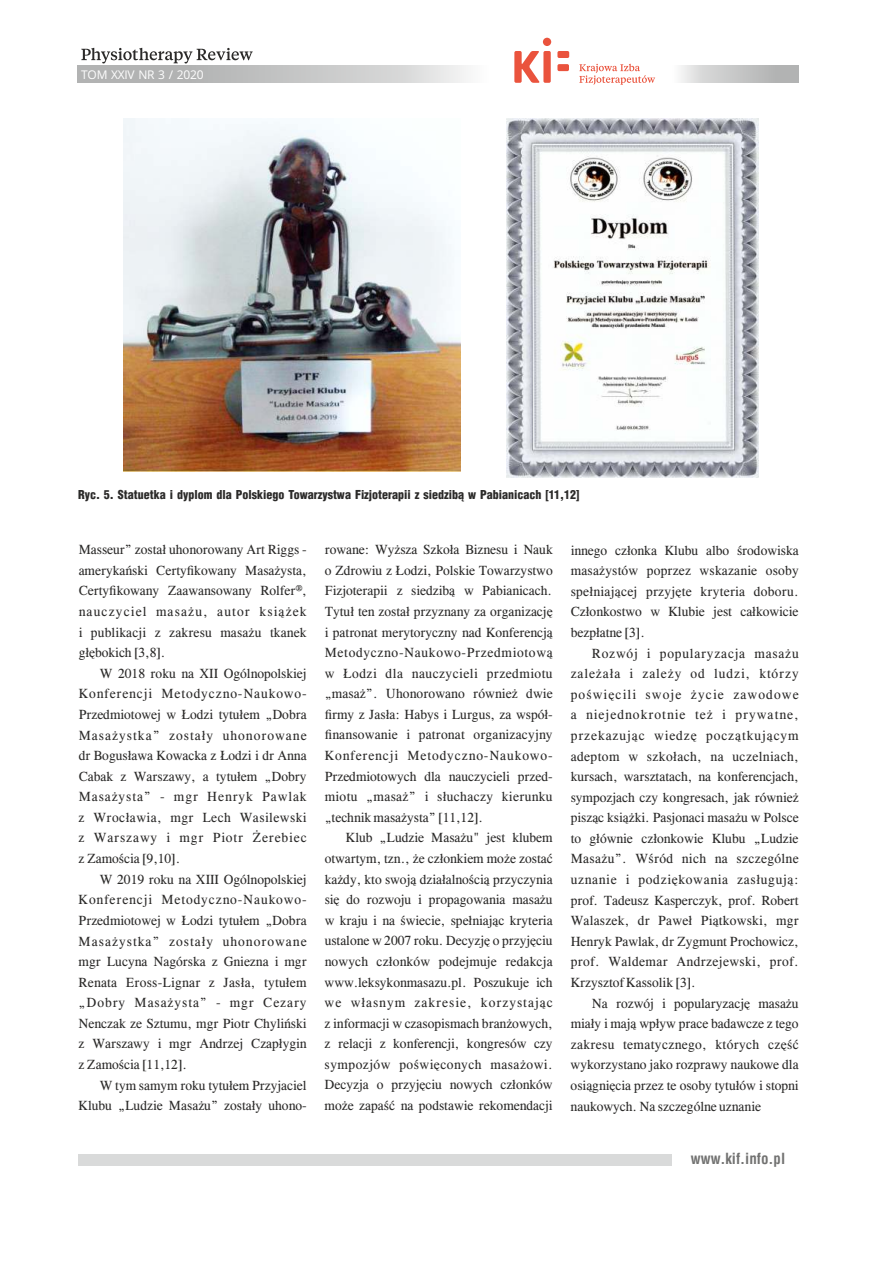
<style>
.page{position:relative;width:893px;height:1263px;background:#fff}
.page>*{position:absolute;margin:0;border:0;box-sizing:border-box;transform-origin:0 0}
.t1{font:700 15px "Switzerland Condensed";color:#727271}
.t2{font:13.5px/20.5px "CG Times";color:#2b2a29;text-align:justify}
.t3{font:900 12px "Switzerland Cond";color:#2b2a29}
.t4{font:12px "Open Sans";letter-spacing:-.02em;color:#fefefe}
</style>
<div class="page">
<div style="left:78px;top:1154px;width:594px;height:12px;background:#d9dada"></div>
<svg style="left:514px;top:51px;width:26px;height:32px"></svg>
<div style="left:543px;top:51px;width:8px;height:32px;background:#ea533d;border-radius:2px"></div>
<div style="left:557px;top:51px;width:12px;height:7px;background:#ea533d;border-radius:2px"></div>
<div style="left:557px;top:64px;width:12px;height:7px;background:#ea533d;border-radius:2px"></div>
<svg style="left:579px;top:64px;width:76px;height:21px"></svg>
<div style="left:543px;top:38px;width:8px;height:8px;background:#ea533d;border-radius:50%"></div>
<svg style="left:81px;top:48px;width:172px;height:15px"></svg>
<img style="left:123px;top:118px;width:337px;height:354px">
<img style="left:506px;top:118px;width:252px;height:359px">
<p class="t4" style="left:81px;top:69px;width:124px">TOM XXIV NR 3 / 2020</p>
<p class="t3" style="left:78px;top:490px;width:503px">Ryc. 5. Statuetka i dyplom dla Polskiego Towarzystwa Fizjoterapii z siedzibą w Pabianicach [11,12]</p>
<p class="t2" style="left:79px;top:541px;width:230px">Masseur” został uhonorowany Art Riggs - amerykański Certyfikowany Masażysta, Certyfikowany Zaawansowany Rolfer®, nauczyciel masażu, autor książek i publikacji z zakresu masażu tkanek głębokich [3,8].</p>
<p class="t2" style="left:79px;top:664px;width:230px;text-indent:21px">W 2018 roku na XII Ogólnopolskiej Konferencji Metodyczno-Naukowo-Przedmiotowej w Łodzi tytułem „Dobra Masażystka” zostały uhonorowane dr Bogusława Kowacka z Łodzi i dr Anna Cabak z Warszawy, a tytułem „Dobry Masażysta” - mgr Henryk Pawlak z Wrocławia, mgr Lech Wasilewski z Warszawy i mgr Piotr Żerebiec z Zamościa [9,10].</p>
<p class="t2" style="left:79px;top:870px;width:230px;text-indent:21px">W 2019 roku na XIII Ogólnopolskiej Konferencji Metodyczno-Naukowo-Przedmiotowej w Łodzi tytułem „Dobra Masażystka” zostały uhonorowane mgr Lucyna Nagórska z Gniezna i mgr Renata Eross-Lignar z Jasła, tytułem „Dobry Masażysta” - mgr Cezary Nenczak ze Sztumu, mgr Piotr Chyliński z Warszawy i mgr Andrzej Czapłygin z Zamościa [11,12].</p>
<p class="t2" style="left:79px;top:1076px;width:229px;text-align:right">W tym samym roku tytułem Przyjaciel<br>Klubu „Ludzie Masażu” zostały uhono-</p>
<p class="t2" style="left:325px;top:541px;width:230px">rowane: Wyższa Szkoła Biznesu i Nauk o Zdrowiu z Łodzi, Polskie Towarzystwo Fizjoterapii z siedzibą w Pabianicach.<br>Tytuł ten został przyznany za organizację i patronat merytoryczny nad Konferencją Metodyczno-Naukowo-Przedmiotową w Łodzi dla nauczycieli przedmiotu „masaż”. Uhonorowano również dwie firmy z Jasła: Habys i Lurgus, za współ&shy;finansowanie i patronat organizacyjny Konferencji Metodyczno-Naukowo-Przedmiotowych dla nauczycieli przed&shy;miotu „masaż” i słuchaczy kierunku „technik masażysta” [11,12].</p>
<p class="t2" style="left:325px;top:829px;width:230px;text-indent:21px">Klub „Ludzie Masażu" jest klubem otwartym, tzn., że członkiem może zostać każdy, kto swoją działalnością przyczynia się do rozwoju i propagowania masażu w kraju i na świecie, spełniając kryteria ustalone w 2007 roku. Decyzję o przyjęciu nowych członków podejmuje redakcja www.leksykonmasazu.pl. Poszukuje ich we własnym zakresie, korzystając z informacji w czasopismach branżowych, z relacji z konferencji, kongresów czy sympozjów poświęconych masażowi.<br>Decyzja o przyjęciu nowych członków może zapaść na podstawie rekomendacji</p>
<p class="t2" style="left:571px;top:541px;width:230px">innego członka Klubu albo środowiska masażystów poprzez wskazanie osoby spełniającej przyjęte kryteria doboru.<br>Członkostwo w Klubie jest całkowicie bezpłatne [3].</p>
<p class="t2" style="left:571px;top:644px;width:230px;text-indent:21px">Rozwój i popularyzacja masażu zależała i zależy od ludzi, którzy poświęcili swoje życie zawodowe a niejednokrotnie też i prywatne, przekazując wiedzę początkującym adeptom w szkołach, na uczelniach, kursach, warsztatach, na konferencjach, sympozjach czy kongresach, jak również pisząc książki. Pasjonaci masażu w Polsce to głównie członkowie Klubu „Ludzie Masażu”. Wśród nich na szczególne uznanie i podziękowania zasługują: prof. Tadeusz Kasperczyk, prof. Robert Walaszek, dr Paweł Piątkowski, mgr Henryk Pawlak, dr Zygmunt Prochowicz, prof. Waldemar Andrzejewski, prof.<br>Krzysztof Kassolik [3].</p>
<p class="t2" style="left:571px;top:994px;width:229px;text-indent:21px">Na rozwój i popularyzację masażu miały i mają wpływ prace badawcze z tego zakresu tematycznego, których część wykorzystano jako rozprawy naukowe dla osiągnięcia przez te osoby tytułów i stopni naukowych. Na szczególne uznanie</p>
<p class="t1" style="left:691px;top:1152px;width:96px">www.kif.info.pl</p>
</div>
